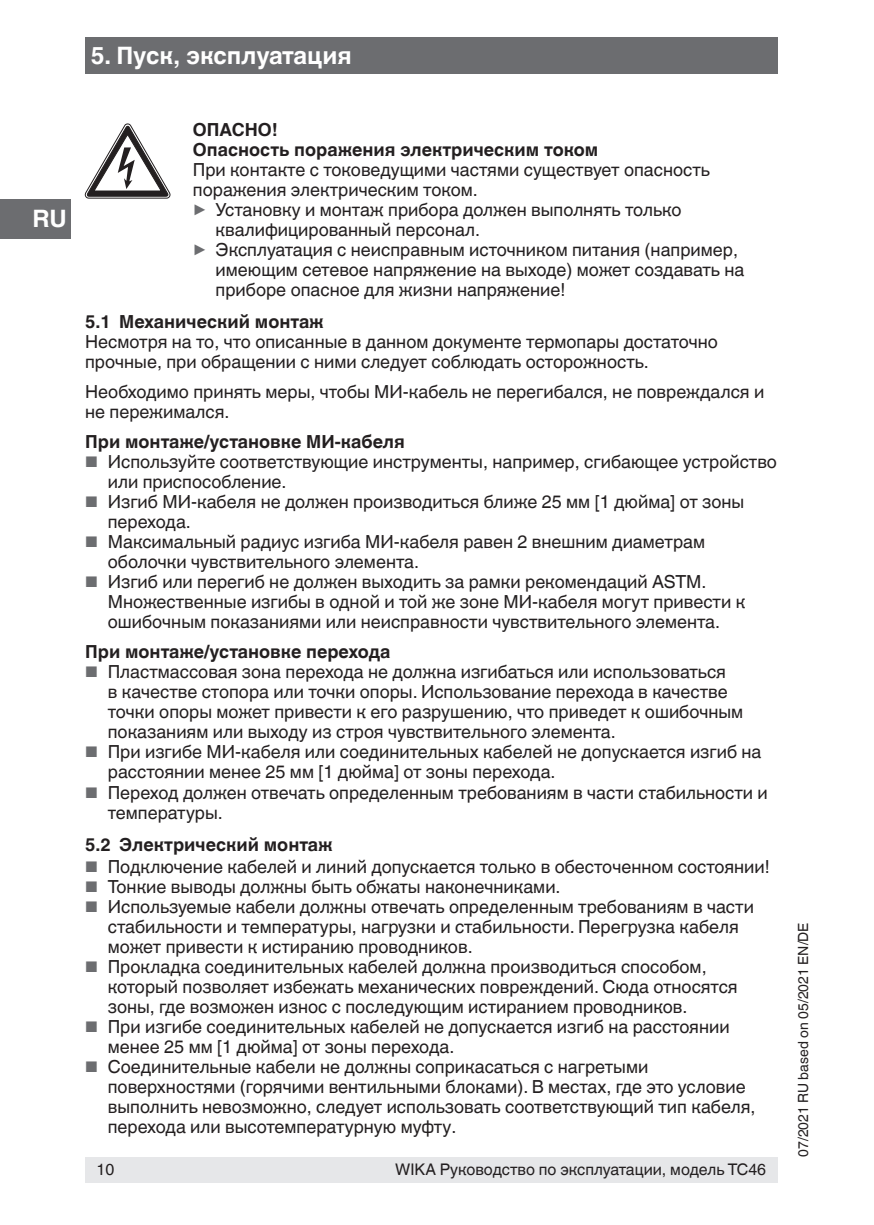
<style>
.page{position:relative;width:874px;height:1225px;background:#fff}
.page>*{position:absolute;margin:0;border:0;box-sizing:border-box;transform-origin:0 0}
.t1{font:700 24px "Helvetica World";color:#fff}
.t2{font:18px/20px "Helvetica World";color:#231f20}
.t3{font:700 18px/20px "Helvetica World";color:#231f20}
.t4{font:16px "Helvetica World";color:#231f20}
.t5{font:14px "Helvetica World";color:#231f20}
.s1{font-size:17.8px;color:#6c6d70}
.s2{font-size:15.4px;color:#6c6d70}
</style>
<div class="page">
<div style="left:85px;top:1157px;width:692px;height:25px;background:#e6e7e9"></div>
<div style="left:85px;top:37px;width:692px;height:37px;background:#6c6d70"></div>
<div style="left:0;top:199px;width:71px;height:39px;background:#6c6d70"></div>
<svg style="left:85px;top:124px;width:85px;height:74px"></svg>
<h1 class="t1" style="left:91px;top:42px;width:262px">5. Пуск, эксплуатация</h1>
<h1 class="t1" style="left:33px;top:205px;width:36px">RU</h1>
<p class="t3" style="left:193px;top:120px;width:407px">ОПАСНО!<br>Опасность поражения электрическим током</p>
<p class="t2" style="left:193px;top:160px;width:518px">При контакте с токоведущими частями существует опасность</p>
<p class="t2" style="left:193px;top:180px;width:286px">поражения электрическим током.</p>
<p class="t2" style="left:193px;top:200px;width:490px"><span class="s1">▶</span> Установку и монтаж прибора должен выполнять только</p>
<p class="t2" style="left:215px;top:220px;width:266px">квалифицированный персонал.</p>
<p class="t2" style="left:193px;top:240px;width:546px"><span class="s1">▶</span> Эксплуатация с неисправным источником питания (например,</p>
<p class="t2" style="left:215px;top:260px;width:530px">имеющим сетевое напряжение на выходе) может создавать на</p>
<p class="t2" style="left:215px;top:280px;width:351px">приборе опасное для жизни напряжение!</p>
<p class="t3" style="left:85px;top:312px;width:240px">5.1 Механический монтаж</p>
<p class="t2" style="left:85px;top:332px;width:634px">Несмотря на то, что описанные в данном документе термопары достаточно прочные, при обращении с ними следует соблюдать осторожность.</p>
<p class="t2" style="left:85px;top:382px;width:680px">Необходимо принять меры, чтобы МИ-кабель не перегибался, не повреждался и не пережимался.</p>
<p class="t3" style="left:85px;top:432px;width:321px">При монтаже/установке МИ-кабеля</p>
<p class="t2" style="left:108px;top:452px;width:670px;text-indent:-23px"><span class="s2">■</span> Используйте соответствующие инструменты, например, сгибающее устройство или приспособление.</p>
<p class="t2" style="left:108px;top:492px;width:637px;text-indent:-23px"><span class="s2">■</span> Изгиб МИ-кабеля не должен производиться ближе 25 мм [1 дюйма] от зоны перехода.</p>
<p class="t2" style="left:108px;top:532px;width:598px;text-indent:-23px"><span class="s2">■</span> Максимальный радиус изгиба МИ-кабеля равен 2 внешним диаметрам оболочки чувствительного элемента.</p>
<p class="t2" style="left:108px;top:572px;width:638px;text-indent:-23px"><span class="s2">■</span> Изгиб или перегиб не должен выходить за рамки рекомендаций ASTM.<br>Множественные изгибы в одной и той же зоне МИ-кабеля могут привести к ошибочным показаниями или неисправности чувствительного элемента.</p>
<p class="t3" style="left:85px;top:642px;width:307px">При монтаже/установке перехода</p>
<p class="t2" style="left:108px;top:662px;width:636px;text-indent:-23px"><span class="s2">■</span> Пластмассовая зона перехода не должна изгибаться или использоваться<br>в качестве стопора или точки опоры. Использование перехода в качестве точки опоры может привести к его разрушению, что приведет к ошибочным показаниям или выходу из строя чувствительного элемента.</p>
<p class="t2" style="left:108px;top:742px;width:654px;text-indent:-23px"><span class="s2">■</span> При изгибе МИ-кабеля или соединительных кабелей не допускается изгиб на расстоянии менее 25 мм [1 дюйма] от зоны перехода.</p>
<p class="t2" style="left:108px;top:782px;width:661px;text-indent:-23px"><span class="s2">■</span> Переход должен отвечать определенным требованиям в части стабильности и температуры.</p>
<p class="t3" style="left:85px;top:834px;width:249px">5.2 Электрический монтаж</p>
<p class="t2" style="left:85px;top:856px;width:685px"><span class="s2">■</span> Подключение кабелей и линий допускается только в обесточенном состоянии!</p>
<p class="t2" style="left:85px;top:876px;width:477px"><span class="s2">■</span> Тонкие выводы должны быть обжаты наконечниками.</p>
<p class="t2" style="left:108px;top:896px;width:647px;text-indent:-23px"><span class="s2">■</span> Используемые кабели должны отвечать определенным требованиям в части стабильности и температуры, нагрузки и стабильности. Перегрузка кабеля может привести к истиранию проводников.</p>
<p class="t2" style="left:108px;top:956px;width:631px;text-indent:-23px"><span class="s2">■</span> Прокладка соединительных кабелей должна производиться способом, который позволяет избежать механических повреждений. Сюда относятся зоны, где возможен износ с последующим истиранием проводников.</p>
<p class="t2" style="left:108px;top:1016px;width:623px;text-indent:-23px"><span class="s2">■</span> При изгибе соединительных кабелей не допускается изгиб на расстоянии менее 25 мм [1 дюйма] от зоны перехода.</p>
<p class="t2" style="left:108px;top:1056px;width:649px;text-indent:-23px"><span class="s2">■</span> Соединительные кабели не должны соприкасаться с нагретыми поверхностями (горячими вентильными блоками). В местах, где это условие выполнить невозможно, следует использовать соответствующий тип кабеля, перехода или высотемпературную муфту.</p>
<p class="t4" style="left:96px;top:1160px;width:19px">10</p>
<p class="t4" style="left:395px;top:1160px;width:372px">WIKA Руководство по эксплуатации, модель TC46</p>
<p class="t5" style="left:794px;top:1157px;width:236px;rotate:-90deg">07/2021 RU based on 05/2021 EN/DE</p>
</div>
